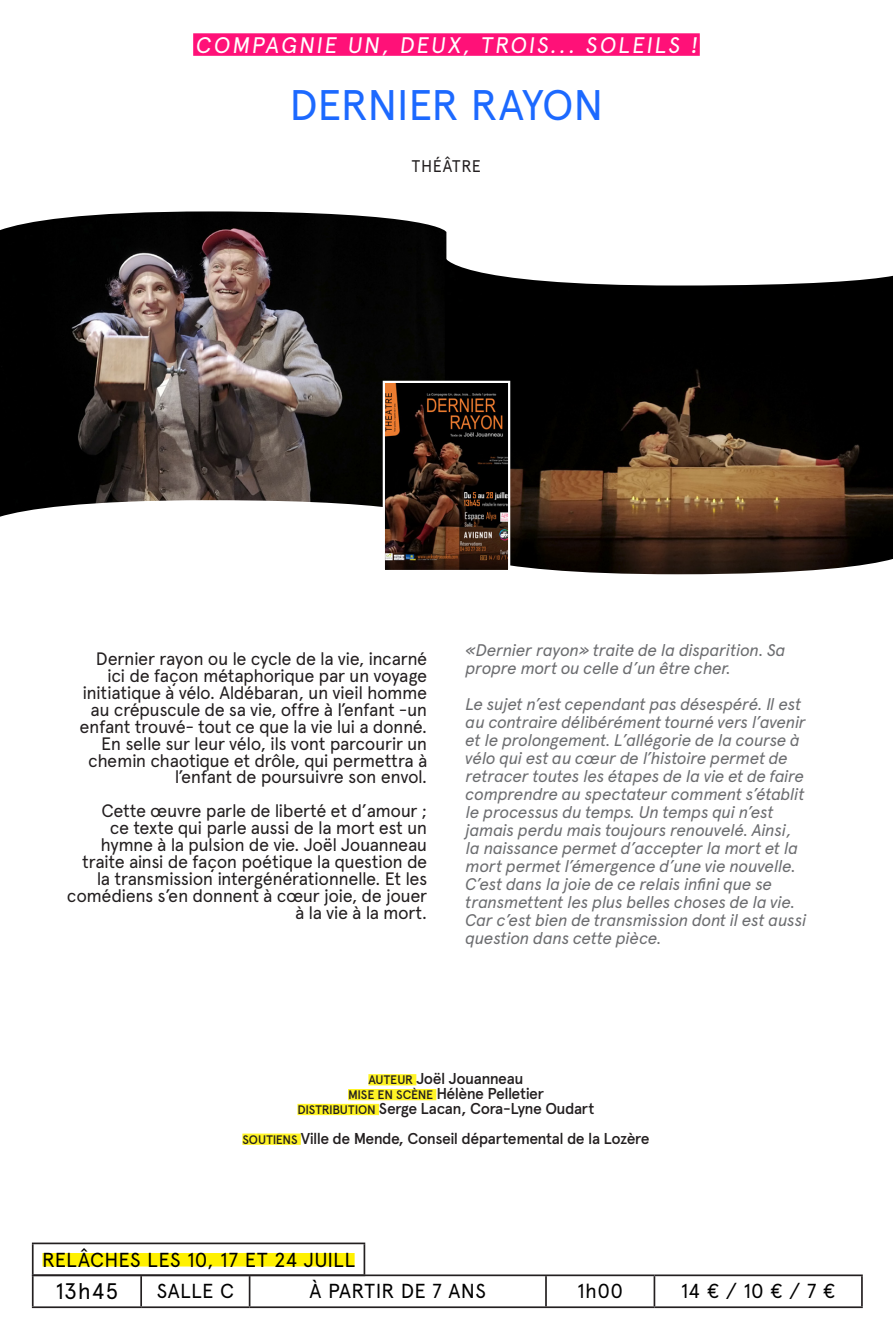
<style>
.page{position:relative;width:893px;height:1340px;background:#fff}
.page>*{position:absolute;margin:0;border:0;box-sizing:border-box;transform-origin:0 0}
.t1{font:42.75px "Apercu";letter-spacing:-.015em;color:#1c69ff}
.CIE_C_2017{font:22.5px "Apercu";color:#fff}
.Cartel_Spectacle{font:22.5px "Apercu";letter-spacing:.025em;color:#000}
.Cartel_Spectacle-2{font:20.25px "Apercu";letter-spacing:.015em;color:#000}
.Relaches{font:20.25px "Apercu";letter-spacing:.01em;color:#000}
.t2{font:18px/16.9px "Apercu";letter-spacing:-.03em;color:#231f20;text-align:right}
.t3{font:italic 16.88px/18px "Apercu";letter-spacing:-.025em;color:#6c6d70}
.t4{font:16.88px "Apercu";letter-spacing:.035em;color:#231f20;scale:.96 1}
.Style_de_paragraphe{font:500 15.75px "Apercu Pro";letter-spacing:-.035em;color:#231f20}
.s1{font-size:12.38px}
</style>
<div class="page">
<div style="left:193px;top:33px;width:507px;height:23px;background:#ff1178"></div>
<div style="left:368px;top:1074px;width:48px;height:11px;background:#fff425"></div>
<div style="left:348px;top:1088px;width:88px;height:12px;background:#fff425"></div>
<div style="left:297px;top:1103px;width:82px;height:12px;background:#fff425"></div>
<div style="left:242px;top:1133px;width:59px;height:11px;background:#fff425"></div>
<hr style="left:140px;top:1276px;width:2px;height:30px;background:#231f20">
<hr style="left:249px;top:1276px;width:1px;height:30px;background:#231f20">
<hr style="left:545px;top:1276px;width:2px;height:30px;background:#231f20">
<hr style="left:654px;top:1276px;width:1px;height:30px;background:#231f20">
<hr style="left:32px;top:1276px;width:2px;height:30px;background:#231f20">
<hr style="left:250px;top:1274px;width:296px;height:2px;background:#231f20">
<hr style="left:546px;top:1274px;width:108px;height:2px;background:#231f20">
<hr style="left:654px;top:1274px;width:209px;height:2px;background:#231f20">
<hr style="left:861px;top:1276px;width:2px;height:30px;background:#231f20">
<hr style="left:32px;top:1306px;width:109px;height:1px;background:#231f20">
<hr style="left:141px;top:1306px;width:109px;height:1px;background:#231f20">
<hr style="left:250px;top:1306px;width:296px;height:1px;background:#231f20">
<hr style="left:546px;top:1306px;width:108px;height:1px;background:#231f20">
<hr style="left:654px;top:1306px;width:209px;height:1px;background:#231f20">
<hr style="left:32px;top:1244px;width:2px;height:30px;background:#231f20">
<hr style="left:32px;top:1242px;width:333px;height:2px;background:#231f20">
<hr style="left:364px;top:1244px;width:1px;height:30px;background:#231f20">
<hr style="left:32px;top:1274px;width:333px;height:2px;background:#231f20">
<div style="left:43px;top:1252px;width:312px;height:14px;background:#fff101"></div>
<img style="left:0;top:211px;width:446px;height:306px">
<img style="left:445px;top:257px;width:448px;height:317px">
<img style="left:386px;top:384px;width:121px;height:185px">
<div style="left:383px;top:381px;width:127px;height:191px;border:2px solid #fff"></div>
<p class="CIE_C_2017" style="left:195px;top:31px;width:507px">COMPAGNIE UN, DEUX, TROIS... SOLEILS !</p>
<p class="t1" style="left:289px;top:80px;width:315px">DERNIER RAYON</p>
<p class="t4" style="left:412px;top:156px;width:74px">THÉÂTRE</p>
<p class="t2" style="left:80px;top:650px;width:349px">Dernier rayon ou le cycle de la vie, incarné ici de façon métaphorique par un voyage initiatique à vélo. Aldébaran, un vieil homme au crépuscule de sa vie, offre à l’enfant -un enfant trouvé- tout ce que la vie lui a donné.<br>En selle sur leur vélo, ils vont parcourir un chemin chaotique et drôle, qui permettra à l’enfant de poursuivre son envol.</p>
<p class="t2" style="left:67px;top:802px;width:362px">Cette œuvre parle de liberté et d’amour ;<br>ce texte qui parle aussi de la mort est un hymne à la pulsion de vie. Joël Jouanneau traite ainsi de façon poétique la question de la transmission intergénérationnelle. Et les comédiens s’en donnent à cœur joie, de jouer à la vie à la mort.</p>
<p class="t3" style="left:466px;top:639px;width:322px">«Dernier rayon» traite de la disparition. Sa propre mort ou celle d’un être cher.</p>
<p class="t3" style="left:466px;top:693px;width:343px">Le sujet n’est cependant pas désespéré. Il est au contraire délibérément tourné vers l’avenir et le prolongement. L’allégorie de la course à vélo qui est au cœur de l’histoire permet de retracer toutes les étapes de la vie et de faire comprendre au spectateur comment s’établit le processus du temps. Un temps qui n’est jamais perdu mais toujours renouvelé. Ainsi, la naissance permet d’accepter la mort et la mort permet l’émergence d’une vie nouvelle.<br>C’est dans la joie de ce relais infini que se transmettent les plus belles choses de la vie.<br>Car c’est bien de transmission dont il est aussi question dans cette pièce.</p>
<p class="Style_de_paragraphe" style="left:368px;top:1066px;width:157px"><span class="s1">AUTEUR</span> Joël Jouanneau</p>
<p class="Style_de_paragraphe" style="left:348px;top:1081px;width:197px"><span class="s1">MISE EN SCÈNE</span> Hélène Pelletier</p>
<p class="Style_de_paragraphe" style="left:297px;top:1096px;width:299px"><span class="s1">DISTRIBUTION</span> Serge Lacan, Cora-Lyne Oudart</p>
<p class="Style_de_paragraphe" style="left:242px;top:1126px;width:409px"><span class="s1">SOUTIENS</span> Ville de Mende, Conseil départemental de la Lozère</p>
<p class="Relaches" style="left:42px;top:1247px;width:314px">RELÂCHES LES 10, 17 ET 24 JUILL</p>
<p class="Cartel_Spectacle" style="left:55px;top:1277px;width:65px">13h45</p>
<p class="Cartel_Spectacle-2" style="left:157px;top:1279px;width:79px">SALLE C</p>
<p class="Cartel_Spectacle-2" style="left:310px;top:1279px;width:178px">À PARTIR DE 7 ANS</p>
<p class="Cartel_Spectacle-2" style="left:577px;top:1279px;width:48px">1h00</p>
<p class="Cartel_Spectacle-2" style="left:681px;top:1279px;width:156px">14 € / 10 € / 7 €</p>
</div>
